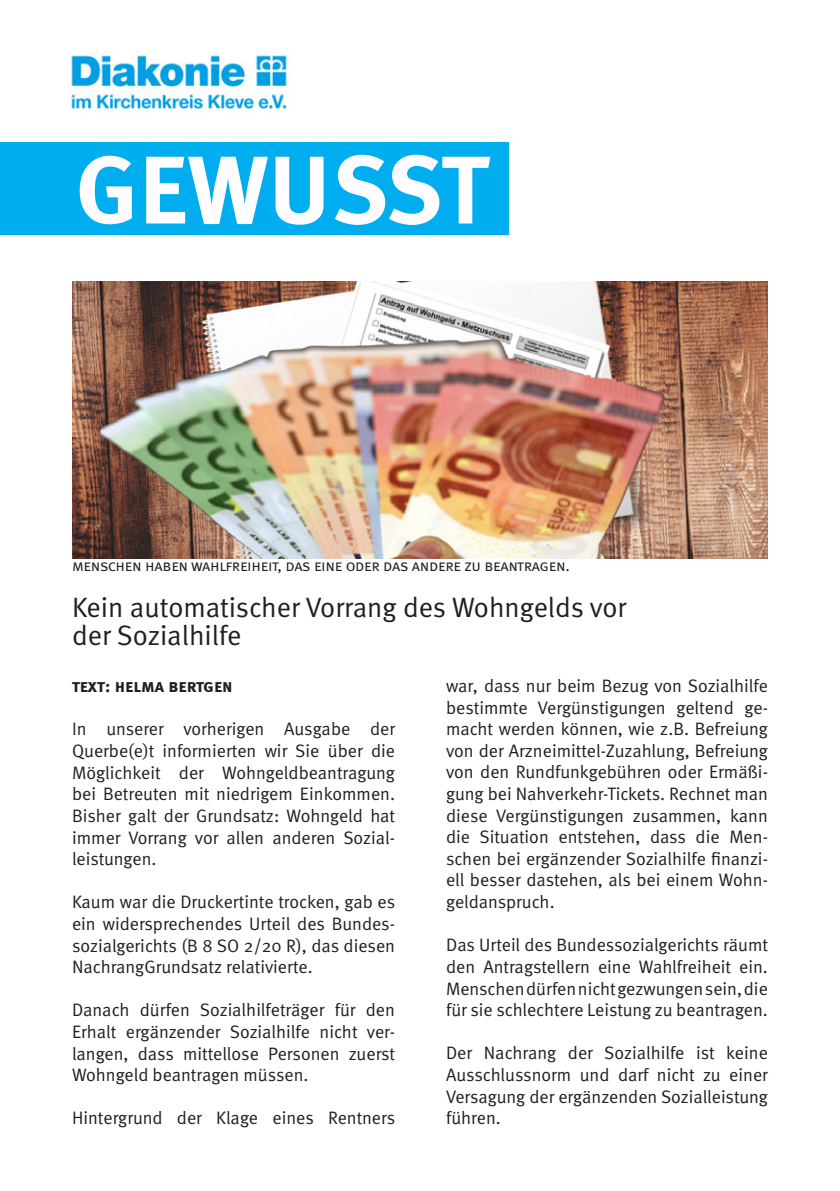
<style>
.page{position:relative;width:840px;height:1191px;background:#fff}
.page>*{position:absolute;margin:0;border:0;box-sizing:border-box;transform-origin:0 0}
.t1{font:96px "Meta Bold Caps";color:#fffdff}
.t2{font:28px/28px "Meta Normal";color:#231f20}
.t3{font:18px/21.6px "Meta Normal";color:#231f20;text-align:justify}
.t4{font:18px "Meta Bold Caps";color:#231f20}
.t5{font:16px "Meta Normal Caps";letter-spacing:-.02em;color:#231f20}
</style>
<div class="page">
<img style="left:71px;top:54px;width:216px;height:56px">
<div style="left:0;top:142px;width:508px;height:92px;background:#00aeef"></div>
<img style="left:72px;top:281px;width:695px;height:277px">
<p class="t1" style="left:75px;top:129px;width:415px">GEWUSST</p>
<p class="t5" style="left:72px;top:556px;width:499px">menschen haben wahlfreiheit, das eine oder das andere zu beantragen.</p>
<p class="t2" style="left:72px;top:593px;width:555px">Kein automatischer Vorrang des Wohngelds vor der Sozialhilfe</p>
<p class="t4" style="left:72px;top:674px;width:162px">text: helma bertgen</p>
<p class="t3" style="left:72px;top:718px;width:324px">In unserer vorherigen Ausgabe der Querbe(e)t informierten wir Sie über die Möglichkeit der Wohngeldbeantragung bei Betreuten mit niedrigem Einkommen.<br>Bisher galt der Grundsatz: Wohngeld hat immer Vorrang vor allen anderen Sozial&shy;leistungen.</p>
<p class="t3" style="left:72px;top:891px;width:324px">Kaum war die Druckertinte trocken, gab es ein widersprechendes Urteil des Bundes&shy;sozialgerichts (B 8 SO 2/20 R), das diesen NachrangGrundsatz relativierte.</p>
<p class="t3" style="left:72px;top:999px;width:324px">Danach dürfen Sozialhilfeträger für den Erhalt ergänzender Sozialhilfe nicht ver&shy;langen, dass mittellose Personen zuerst Wohngeld beantragen müssen.</p>
<p class="t3" style="left:72px;top:1107px;width:324px">Hintergrund der Klage eines Rentners</p>
<p class="t3" style="left:446px;top:674px;width:323px">war, dass nur beim Bezug von Sozialhilfe bestimmte Vergünstigungen geltend ge&shy;macht werden können, wie z.B. Befreiung von der Arzneimittel-Zuzahlung, Befreiung von den Rundfunkgebühren oder Ermäßi&shy;gung bei Nahverkehr-Tickets. Rechnet man diese Vergünstigungen zusammen, kann die Situation entstehen, dass die Men&shy;schen bei ergänzender Sozialhilfe finanzi&shy;ell besser dastehen, als bei einem Wohn&shy;geldanspruch.</p>
<p class="t3" style="left:446px;top:934px;width:323px">Das Urteil des Bundessozialgerichts räumt den Antragstellern eine Wahlfreiheit ein.<br>Menschen dürfen nicht gezwungen sein, die für sie schlechtere Leistung zu beantragen.</p>
<p class="t3" style="left:446px;top:1042px;width:323px">Der Nachrang der Sozialhilfe ist keine Ausschlussnorm und darf nicht zu einer Versagung der ergänzenden Sozialleistung führen.</p>
</div>
